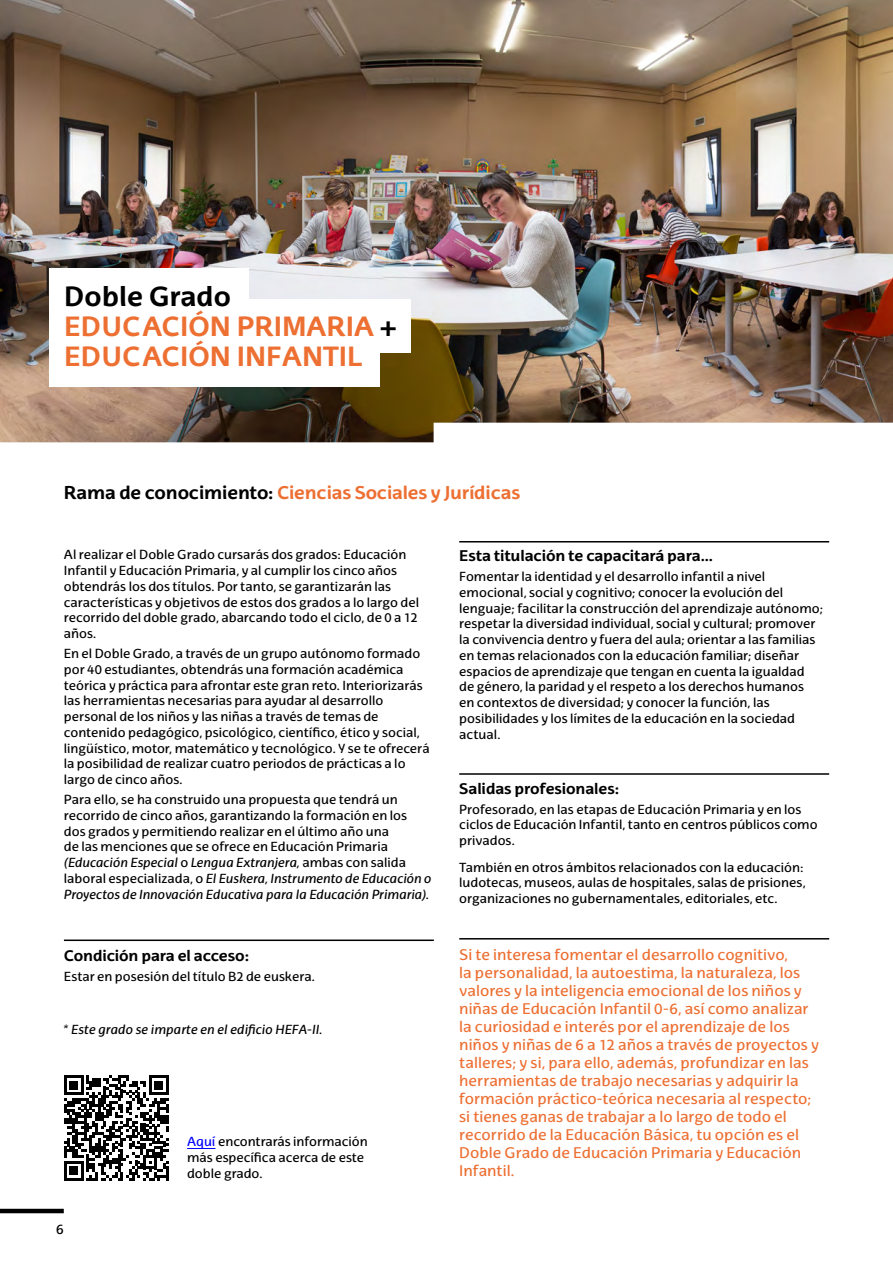
<style>
.page{position:relative;width:893px;height:1263px;background:#fff}
.page>*{position:absolute;margin:0;border:0;box-sizing:border-box;transform-origin:0 0}
.t1{font:700 27px/30px "EHU Sans";color:#ed6f32}
.Párrafo_ESP{font:700 18px "EHU Sans";letter-spacing:-.01em;color:#ed6f32}
.Párrafo_ESP-2{font:15px/18px "EHU Sans";letter-spacing:.005em;color:#ed6f32}
.Párrafo_ESP-3{font:700 15px "EHU Sans";letter-spacing:-.01em;color:#000}
.t2{font:13.5px "EHU Sans";color:#000}
.Párrafo_ESP-4{font:12.75px/15.8px "EHU Sans";color:#000}
.t3{font:italic 12.75px "EHU Sans";color:#000}
.s1{color:#000}
.s2{font-style:italic}
.s3{color:#00f}
</style>
<div class="page">
<img style="left:0;top:0;width:893px;height:442px">
<svg style="left:434px;top:423px;width:459px;height:19px"></svg>
<svg style="left:0;top:442px;width:830px;height:101px"></svg>
<hr style="left:459px;top:541px;width:370px;height:1px;background:#000">
<hr style="left:64px;top:939px;width:370px;height:2px;background:#000">
<div style="left:49px;top:325px;width:331px;height:61px;background:#fff"></div>
<div style="left:49px;top:299px;width:362px;height:53px;background:#fff"></div>
<div style="left:49px;top:268px;width:200px;height:47px;background:#fff"></div>
<hr style="left:459px;top:938px;width:370px;height:1px;background:#000">
<hr style="left:459px;top:773px;width:370px;height:2px;background:#000">
<hr style="left:0;top:1209px;width:64px;height:4px;background:#000">
<svg style="left:187px;top:1148px;width:28px;height:1px"></svg>
<svg style="left:64px;top:1075px;width:105px;height:105px"></svg>
<hr style="left:166px;top:1166px;width:3px;height:14px;background:#000">
<p class="t1" style="left:64px;top:280px;width:334px"><span class="s1">Doble Grado<br></span>EDUCACIÓN PRIMARIA <span class="s1">+<br></span>EDUCACIÓN INFANTIL</p>
<p class="Párrafo_ESP" style="left:64px;top:481px;width:458px"><span class="s1">Rama de conocimiento:</span> Ciencias Sociales y Jurídicas</p>
<p class="Párrafo_ESP-4" style="left:64px;top:547px;width:357px">Al realizar el Doble Grado cursarás dos grados: Educación Infantil y Educación Primaria, y al cumplir los cinco años obtendrás los dos títulos. Por tanto, se garantizarán las características y objetivos de estos dos grados a lo largo del recorrido del doble grado, abarcando todo el ciclo, de 0 a 12 años.</p>
<p class="Párrafo_ESP-4" style="left:64px;top:646px;width:367px">En el Doble Grado, a través de un grupo autónomo formado por 40 estudiantes, obtendrás una formación académica teórica y práctica para afrontar este gran reto. Interiorizarás las herramientas necesarias para ayudar al desarrollo personal de los niños y las niñas a través de temas de contenido pedagógico, psicológico, científico, ético y social, lingüístico, motor, matemático y tecnológico. Y se te ofrecerá la posibilidad de realizar cuatro periodos de prácticas a lo largo de cinco años.</p>
<p class="Párrafo_ESP-4" style="left:64px;top:792px;width:369px">Para ello, se ha construido una propuesta que tendrá un recorrido de cinco años, garantizando la formación en los dos grados y permitiendo realizar en el último año una<br>de las menciones que se ofrece en Educación Primaria <span class="s2">(Educación Especial</span> o <span class="s2">Lengua Extranjera,</span> ambas con salida laboral especializada, o <span class="s2">El Euskera, Instrumento de Educación o Proyectos de Innovación Educativa para la Educación Primaria)</span>.</p>
<p class="Párrafo_ESP-3" style="left:64px;top:946px;width:187px">Condición para el acceso:</p>
<p class="Párrafo_ESP-4" style="left:64px;top:968px;width:253px">Estar en posesión del título B2 de euskera.</p>
<p class="t3" style="left:64px;top:1022px;width:260px">* Este grado se imparte en el edificio HEFA-II.</p>
<p class="t2" style="left:56px;top:1221px;width:9px">6</p>
<p class="Párrafo_ESP-4" style="left:187px;top:1134px;width:182px"><span class="s3">Aquí</span> encontrarás información más específica acerca de este doble grado.</p>
<p class="Párrafo_ESP-3" style="left:459px;top:546px;width:255px">Esta titulación te capacitará para…</p>
<p class="Párrafo_ESP-4" style="left:459px;top:569px;width:365px">Fomentar la identidad y el desarrollo infantil a nivel emocional, social y cognitivo; conocer la evolución del lenguaje; facilitar la construcción del aprendizaje autónomo; respetar la diversidad individual, social y cultural; promover la convivencia dentro y fuera del aula; orientar a las familias en temas relacionados con la educación familiar; diseñar espacios de aprendizaje que tengan en cuenta la igualdad<br>de género, la paridad y el respeto a los derechos humanos<br>en contextos de diversidad; y conocer la función, las posibilidades y los límites de la educación en la sociedad actual.</p>
<p class="Párrafo_ESP-3" style="left:459px;top:779px;width:161px">Salidas profesionales:</p>
<p class="Párrafo_ESP-4" style="left:459px;top:801px;width:360px">Profesorado, en las etapas de Educación Primaria y en los ciclos de Educación Infantil, tanto en centros públicos como privados.</p>
<p class="Párrafo_ESP-4" style="left:459px;top:859px;width:348px">También en otros ámbitos relacionados con la educación: ludotecas, museos, aulas de hospitales, salas de prisiones, organizaciones no gubernamentales, editoriales, etc.</p>
<p class="Párrafo_ESP-2" style="left:459px;top:946px;width:361px">Si te interesa fomentar el desarrollo cognitivo,<br>la personalidad, la autoestima, la naturaleza, los valores y la inteligencia emocional de los niños y niñas de Educación Infantil 0-6, así como analizar la curiosidad e interés por el aprendizaje de los niños y niñas de 6 a 12 años a través de proyectos y talleres; y si, para ello, además, profundizar en las herramientas de trabajo necesarias y adquirir la formación práctico-teórica necesaria al respecto; si tienes ganas de trabajar a lo largo de todo el recorrido de la Educación Básica, tu opción es el Doble Grado de Educación Primaria y Educación Infantil.</p>
</div>
